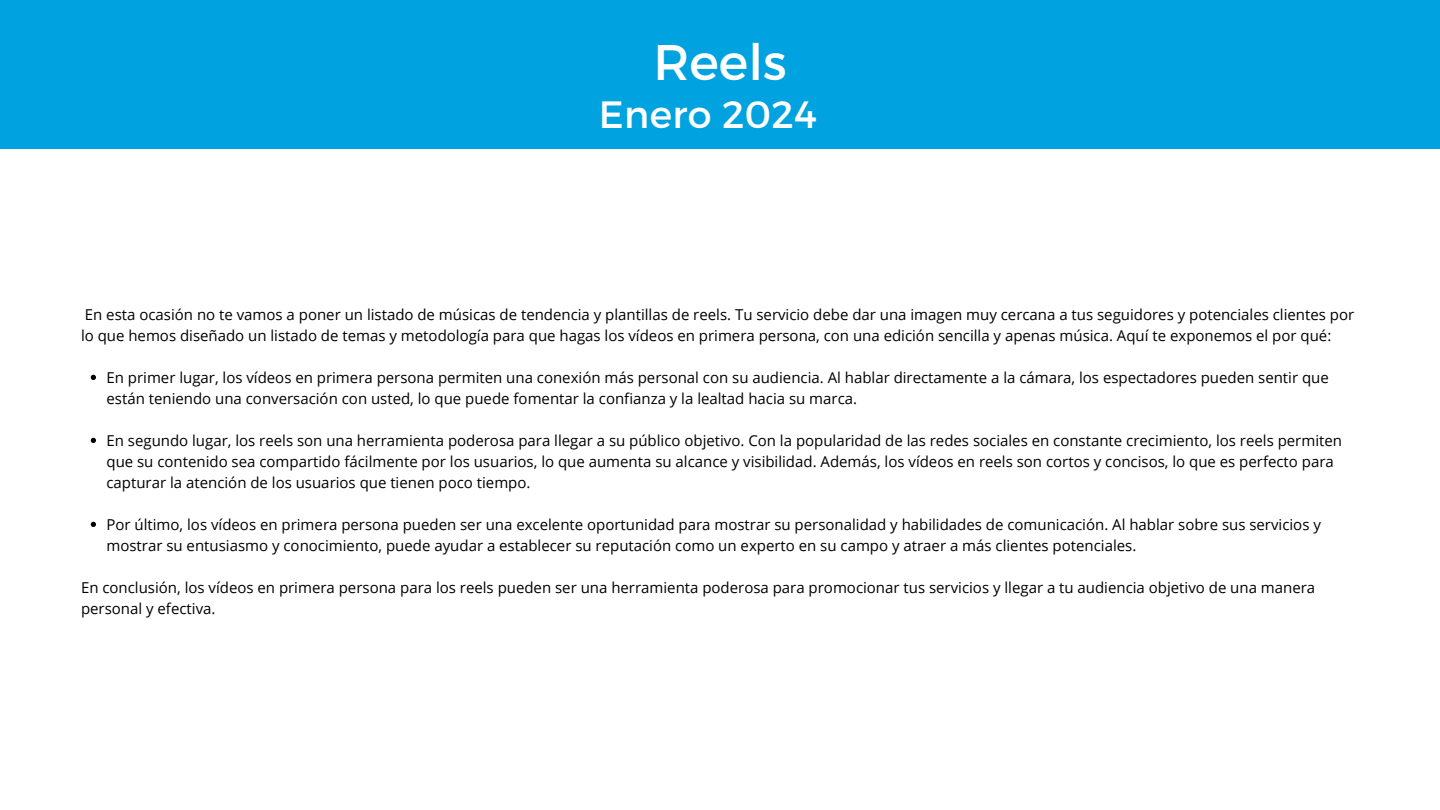
<style>
.page{position:relative;width:1440px;height:810px;background:#fff}
.page>*{position:absolute;margin:0;border:0;box-sizing:border-box;transform-origin:0 0}
.t1{font:50px "Montserrat";color:#fff}
.t2{font:38px "Montserrat";letter-spacing:.01em;color:#fff}
.t3{font:15px/21px "Open Sans";color:#000}
</style>
<div class="page">
<div style="left:0;top:0;width:1440px;height:148px;background:#00a3df"></div>
<svg style="left:91px;top:375px;width:5px;height:5px"></svg>
<svg style="left:91px;top:438px;width:5px;height:5px"></svg>
<svg style="left:91px;top:522px;width:5px;height:5px"></svg>
<p class="t1" style="left:653px;top:29px;width:135px">Reels</p>
<p class="t2" style="left:599px;top:90px;width:220px">Enero 2024</p>
<p class="t3" style="left:81px;top:304px;width:1275px">En esta ocasión no te vamos a poner un listado de músicas de tendencia y plantillas de reels. Tu servicio debe dar una imagen muy cercana a tus seguidores y potenciales clientes por lo que hemos diseñado un listado de temas y metodología para que hagas los vídeos en primera persona, con una edición sencilla y apenas música. Aquí te exponemos el por qué:</p>
<p class="t3" style="left:106px;top:367px;width:1224px">En primer lugar, los vídeos en primera persona permiten una conexión más personal con su audiencia. Al hablar directamente a la cámara, los espectadores pueden sentir que están teniendo una conversación con usted, lo que puede fomentar la confianza y la lealtad hacia su marca.</p>
<p class="t3" style="left:106px;top:430px;width:1237px">En segundo lugar, los reels son una herramienta poderosa para llegar a su público objetivo. Con la popularidad de las redes sociales en constante crecimiento, los reels permiten que su contenido sea compartido fácilmente por los usuarios, lo que aumenta su alcance y visibilidad. Además, los vídeos en reels son cortos y concisos, lo que es perfecto para capturar la atención de los usuarios que tienen poco tiempo.</p>
<p class="t3" style="left:106px;top:514px;width:1216px">Por último, los vídeos en primera persona pueden ser una excelente oportunidad para mostrar su personalidad y habilidades de comunicación. Al hablar sobre sus servicios y mostrar su entusiasmo y conocimiento, puede ayudar a establecer su reputación como un experto en su campo y atraer a más clientes potenciales.</p>
<p class="t3" style="left:81px;top:577px;width:1236px">En conclusión, los vídeos en primera persona para los reels pueden ser una herramienta poderosa para promocionar tus servicios y llegar a tu audiencia objetivo de una manera personal y efectiva.</p>
</div>
